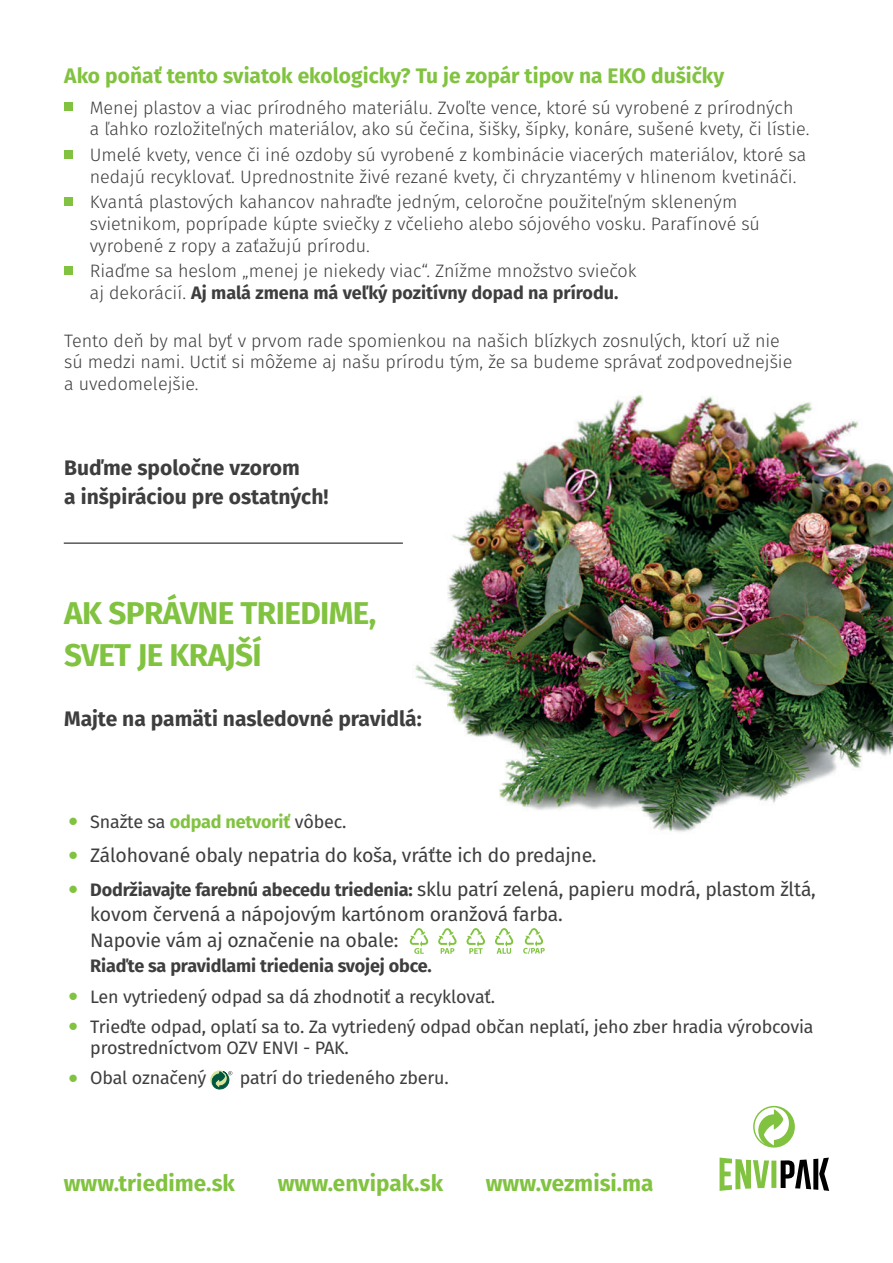
<style>
.page{position:relative;width:893px;height:1263px;background:#fff}
.page>*{position:absolute;margin:0;border:0;box-sizing:border-box;transform-origin:0 0}
.t1{font:700 31.5px/42px "Fira Sans";letter-spacing:-.02em;color:#81c340}
.t2{font:700 22.5px "Fira Sans";color:#81c340}
.t3{font:700 21px/29.4px "Fira Sans";color:#3e3e3f}
.t4{font:700 21px "Fira Sans";color:#81c340}
.t5{font:19.5px/25.5px "Fira Sans";letter-spacing:-.01em;color:#3e3e3f}
.t6{font:300 18px/21.6px "Fira Sans";color:#3e3e3f}
.t7{font:18px/21.6px "Fira Sans";letter-spacing:-.01em;color:#3e3e3f}
.t8{font:700 18px "Fira Sans";letter-spacing:-.01em;color:#3e3e3f}
.s1{font-weight:700}
.s2{color:#81c340}
.s3{font-weight:700;color:#81c340}
.s4{font-weight:700;font-size:18px}
</style>
<div class="page">
<img style="left:415px;top:394px;width:478px;height:438px">
<div style="left:64px;top:102px;width:9px;height:9px;background:#81c340"></div>
<div style="left:64px;top:150px;width:9px;height:9px;background:#81c340"></div>
<div style="left:64px;top:198px;width:9px;height:8px;background:#81c340"></div>
<div style="left:64px;top:267px;width:9px;height:8px;background:#81c340"></div>
<svg style="left:438px;top:928px;width:19px;height:26px"></svg>
<svg style="left:410px;top:928px;width:18px;height:26px"></svg>
<svg style="left:466px;top:928px;width:19px;height:26px"></svg>
<svg style="left:523px;top:928px;width:22px;height:26px"></svg>
<svg style="left:495px;top:928px;width:18px;height:26px"></svg>
<svg style="left:212px;top:1071px;width:20px;height:18px"></svg>
<hr style="left:64px;top:542px;width:339px;height:2px;background:#231f20">
<svg style="left:720px;top:1157px;width:109px;height:34px"></svg>
<svg style="left:753px;top:1106px;width:42px;height:41px"></svg>
<p class="t4" style="left:64px;top:58px;width:661px">Ako poňať tento sviatok ekologicky? Tu je zopár tipov na EKO dušičky</p>
<p class="t6" style="left:90px;top:96px;width:721px">Menej plastov a viac prírodného materiálu. Zvoľte vence, ktoré sú vyrobené z prírodných<br>a ľahko rozložiteľných materiálov, ako sú čečina, šišky, šípky, konáre, sušené kvety, či lístie.</p>
<p class="t6" style="left:90px;top:144px;width:718px">Umelé kvety, vence či iné ozdoby sú vyrobené z kombinácie viacerých materiálov, ktoré sa nedajú recyklovať. Uprednostnite živé rezané kvety, či chryzantémy v hlinenom kvetináči.</p>
<p class="t6" style="left:90px;top:191px;width:672px">Kvantá plastových kahancov nahraďte jedným, celoročne použiteľným skleneným svietnikom, poprípade kúpte sviečky z včelieho alebo sójového vosku. Parafínové sú vyrobené z ropy a zaťažujú prírodu.</p>
<p class="t6" style="left:90px;top:260px;width:548px">Riaďme sa heslom „menej je niekedy viac“. Znížme množstvo sviečok aj dekorácií. <span class="s1">Aj malá zmena má veľký pozitívny dopad na prírodu.</span></p>
<p class="t6" style="left:64px;top:329px;width:730px">Tento deň by mal byť v prvom rade spomienkou na našich blízkych zosnulých, ktorí už nie sú medzi nami. Uctiť si môžeme aj našu prírodu tým, že sa budeme správať zodpovednejšie a uvedomelejšie.</p>
<p class="t3" style="left:64px;top:451px;width:266px">Buďme spoločne vzorom<br>a inšpiráciou pre ostatných!</p>
<h1 class="t1" style="left:64px;top:590px;width:314px">AK SPRÁVNE TRIEDIME,<br>SVET JE KRAJŠÍ</h1>
<p class="t3" style="left:64px;top:702px;width:359px">Majte na pamäti nasledovné pravidlá:</p>
<p class="t7" style="left:69px;top:810px;width:280px"><span class="s2">●</span> Snažte sa <span class="s3">odpad netvoriť</span> vôbec.</p>
<p class="t5" style="left:69px;top:842px;width:529px"><span class="s2">●</span> Zálohované obaly nepatria do koša, vráťte ich do predajne.</p>
<p class="t5" style="left:90px;top:876px;width:727px;text-indent:-22px"><span class="s2">●</span> <span class="s4">Dodržiavajte farebnú abecedu triedenia:</span> sklu patrí zelená, papieru modrá, plastom žltá, kovom červená a nápojovým kartónom oranžová farba.<br>Napovie vám aj označenie na obale:</p>
<p class="t8" style="left:90px;top:951px;width:343px">Riaďte sa pravidlami triedenia svojej obce.</p>
<p class="t7" style="left:69px;top:985px;width:428px"><span class="s2">●</span> Len vytriedený odpad sa dá zhodnotiť a recyklovať.</p>
<p class="t7" style="left:90px;top:1015px;width:725px;text-indent:-22px"><span class="s2">●</span> Trieďte odpad, oplatí sa to. Za vytriedený odpad občan neplatí, jeho zber hradia výrobcovia prostredníctvom OZV ENVI - PAK.</p>
<p class="t7" style="left:69px;top:1067px;width:139px"><span class="s2">●</span> Obal označený</p>
<p class="t7" style="left:240px;top:1067px;width:210px">patrí do triedeného zberu.</p>
<p class="t2" style="left:64px;top:1164px;width:173px">www.triedime.sk</p>
<p class="t2" style="left:278px;top:1164px;width:167px">www.envipak.sk</p>
<p class="t2" style="left:486px;top:1164px;width:169px">www.vezmisi.ma</p>
</div>
